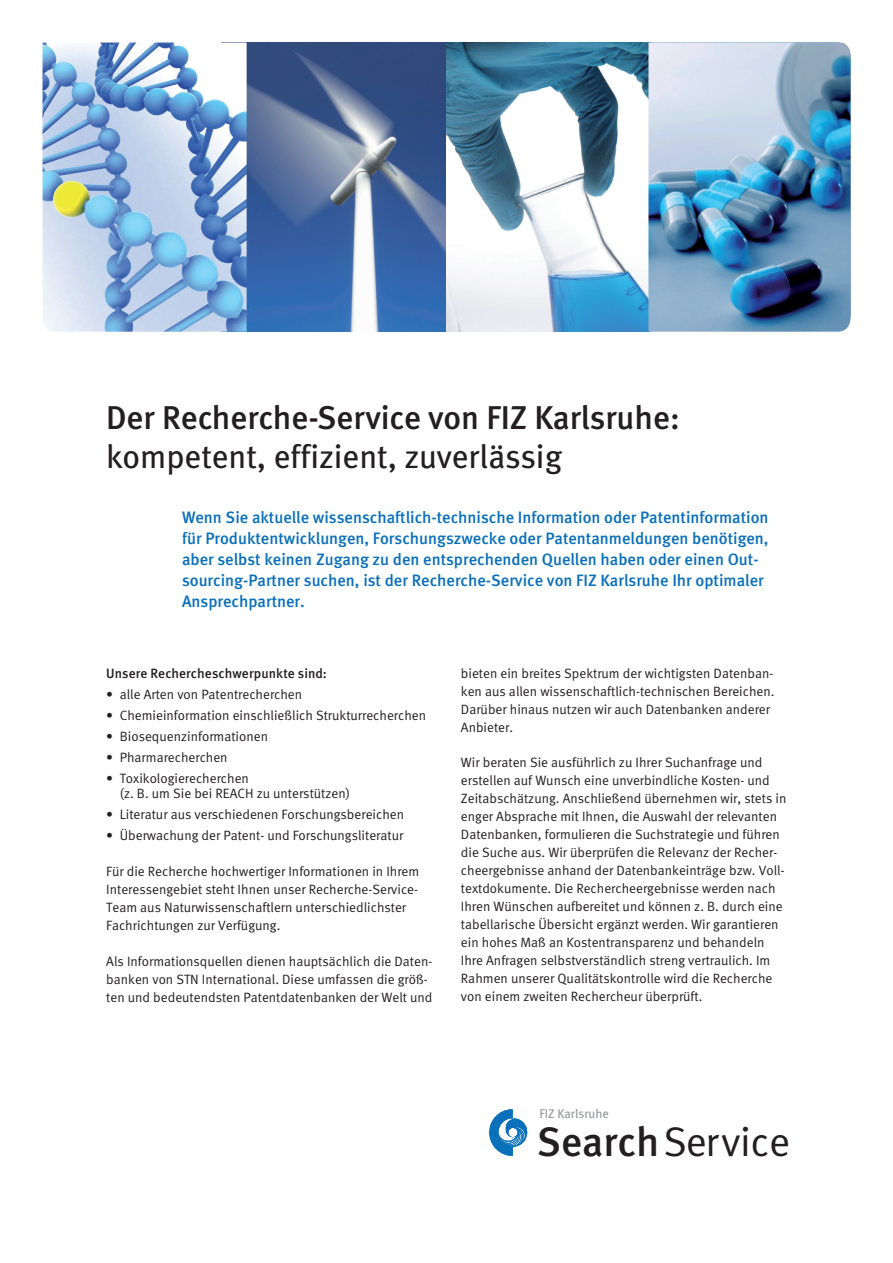
<style>
.page{position:relative;width:893px;height:1263px;background:#fff}
.page>*{position:absolute;margin:0;border:0;box-sizing:border-box;transform-origin:0 0}
.t1{font:41.1px "Meta Normal";letter-spacing:-.01em;color:#231f20}
.t2{font:500 33px "Meta";color:#231f20}
.t3{font:33px "Meta";color:#231f20}
.t4{font:500 16.5px/21px "Meta";color:#0970b9}
.t5{font:13.5px/18px "Meta Normal";color:#231f20}
.t6{font:500 13.5px "Meta";letter-spacing:.005em;color:#231f20}
.t7{font:12.6px "Meta";color:#939598}
.s1{font-family:"Meta";font-weight:500}
</style>
<div class="page">
<img style="left:247px;top:43px;width:199px;height:289px">
<img style="left:446px;top:43px;width:202px;height:289px">
<img style="left:648px;top:43px;width:202px;height:289px">
<img style="left:43px;top:43px;width:204px;height:289px">
<svg style="left:489px;top:1109px;width:38px;height:47px"></svg>
<h2 class="t2" style="left:106px;top:398px;width:575px">Der Recherche-Service von FIZ Karlsruhe:</h2>
<h2 class="t3" style="left:106px;top:436px;width:457px">kompetent, effizient, zuverlässig</h2>
<p class="t4" style="left:182px;top:507px;width:588px">Wenn Sie aktuelle wissenschaftlich-technische Information oder Patentinformation für Produktentwicklungen, Forschungszwecke oder Patentanmeldungen benötigen, aber selbst keinen Zugang zu den entsprechenden Quellen haben oder einen Out&shy;sourcing-Partner suchen, ist der Recherche-Service von FIZ Karlsruhe Ihr optimaler Ansprechpartner.</p>
<p class="t6" style="left:106px;top:665px;width:222px">Unsere Rechercheschwerpunkte sind:</p>
<p class="t5" style="left:106px;top:685px;width:197px">• alle Arten von Patentrecherchen</p>
<p class="t5" style="left:106px;top:706px;width:321px">• Chemieinformation einschließlich Strukturrecherchen</p>
<p class="t5" style="left:106px;top:727px;width:163px">• Biosequenzinformationen</p>
<p class="t5" style="left:106px;top:748px;width:123px">• Pharmarecherchen</p>
<p class="t5" style="left:120px;top:771px;width:232px;line-height:15px;text-indent:-14px">• Toxikologierecherchen<br>(z. B. um Sie bei REACH zu unterstützen)</p>
<p class="t5" style="left:106px;top:805px;width:299px">• Literatur aus verschiedenen Forschungsbereichen</p>
<p class="t5" style="left:106px;top:826px;width:298px">• Überwachung der Patent- und Forschungsliteratur</p>
<p class="t5" style="left:106px;top:862px;width:315px">Für die Recherche hochwertiger Informationen in Ihrem Interessengebiet steht Ihnen unser Recherche-Service-Team aus Naturwissenschaftlern unterschiedlichster Fachrichtungen zur Verfügung.</p>
<p class="t5" style="left:106px;top:952px;width:328px">Als Informationsquellen dienen hauptsächlich die Daten&shy;banken von STN International. Diese umfassen die größ&shy;ten und bedeutendsten Patentdatenbanken der Welt und</p>
<p class="t5" style="left:461px;top:664px;width:315px">bieten ein breites Spektrum der wichtigsten Datenban&shy;ken aus allen wissenschaftlich-technischen Bereichen.<br>Darüber hinaus nutzen wir auch Datenbanken anderer Anbieter.</p>
<p class="t5" style="left:461px;top:753px;width:327px">Wir beraten Sie ausführlich zu Ihrer Suchanfrage und erstellen auf Wunsch eine unverbindliche Kosten- und Zeitabschätzung. Anschließend übernehmen wir, stets in enger Absprache mit Ihnen, die Auswahl der relevanten Datenbanken, formulieren die Suchstrategie und führen die Suche aus. Wir überprüfen die Relevanz der Recher&shy;cheergebnisse anhand der Datenbankeinträge bzw. Voll&shy;textdokumente. Die Rechercheergebnisse werden nach Ihren Wünschen aufbereitet und können z. B. durch eine tabellarische Übersicht ergänzt werden. Wir garantieren ein hohes Maß an Kostentransparenz und behandeln Ihre Anfragen selbstverständlich streng vertraulich. Im Rahmen unserer Qualitätskontrolle wird die Recherche von einem zweiten Rechercheur überprüft.</p>
<p class="t7" style="left:539px;top:1105px;width:71px">FIZ Karlsruhe</p>
<h1 class="t1" style="left:537px;top:1118px;width:255px"><span class="s1">Search</span>Service</h1>
</div>
